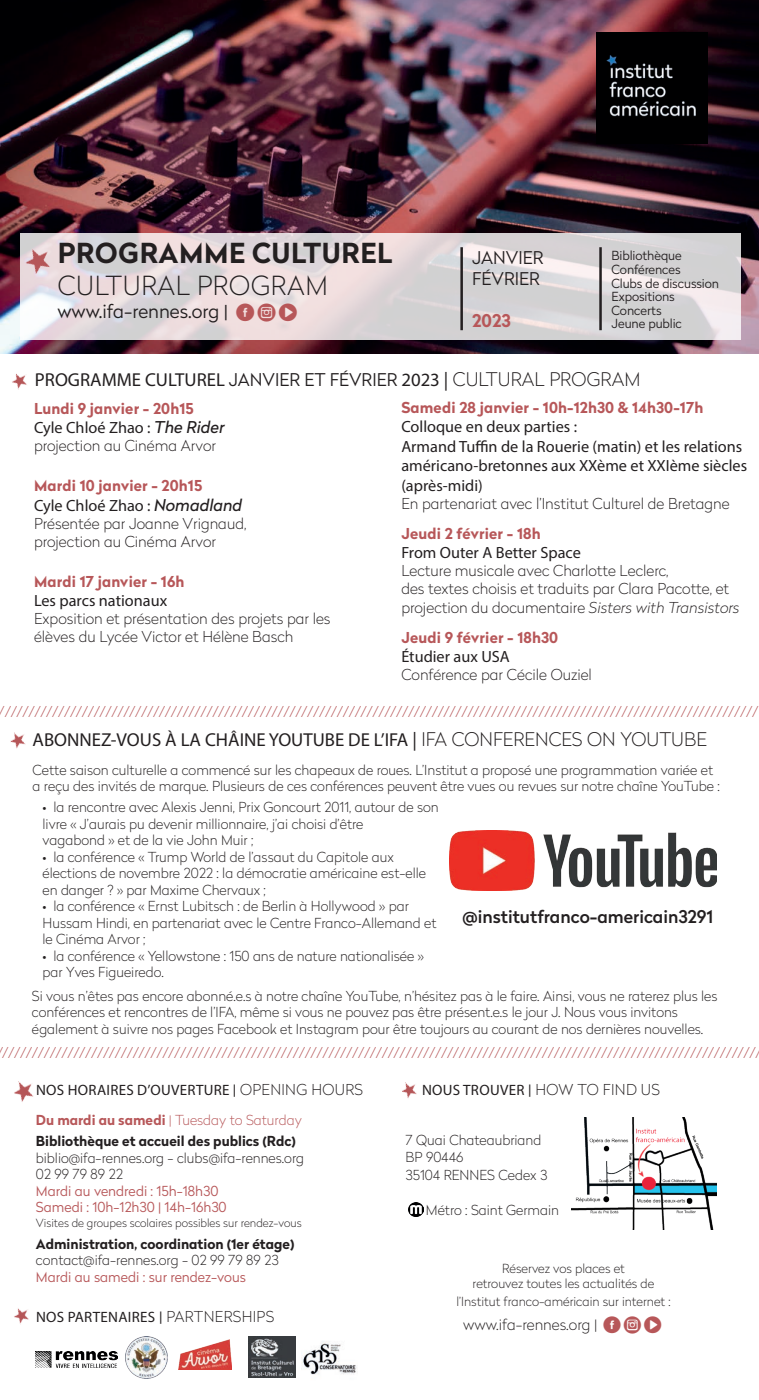
<style>
.page{position:relative;width:759px;height:1400px;background:#fff}
.page>*{position:absolute;margin:0;border:0;box-sizing:border-box;transform-origin:0 0}
.t1{font:700 27.5px "Radikal";letter-spacing:.02em;color:#231f20}
.t2{font:100 26.25px "Radikal";letter-spacing:.02em;color:#231f20}
.t3{font:18.75px "Myriad Pro";color:#231f20}
.t4{font:300 18.75px "Radikal";color:#231f20}
.t5{font:500 17.5px "Radikal";color:#231f20}
.t6{font:300 17.5px/21px "Radikal";color:#231f20}
.t7{font:700 17.5px "Radikal";color:#b75759}
.t8{font:16.25px/19.5px "Myriad Pro";color:#231f20}
.t9{font:100 15px/18px "Radikal";color:#231f20}
.t10{font:100 15px "Radikal";color:#b75759}
.t11{font:700 15px "Radikal";letter-spacing:.01em;color:#b75759}
.t12{font:15px "Myriad Pro";letter-spacing:.02em;color:#231f20}
.t13{font:100 13.75px/16.5px "Radikal";color:#231f20}
.t14{font:700 13.75px/21.5px "Radikal";color:#231f20}
.t15{font:300 13.75px/16.5px "Radikal";color:#b75759}
.t16{font:100 12.5px/15px "Radikal";color:#231f20;text-align:center}
.t17{font:300 12.5px/13.8px "Radikal";letter-spacing:-.005em;color:#231f20}
.t18{font:100 11.25px "Radikal";color:#231f20}
.s1{font-family:"socialtype";font-weight:400;font-size:27.5px;color:#b75759}
.s2{font-family:"Radikal";font-weight:300;font-size:17.5px}
.s3{font-family:"Radikal";font-weight:100}
.s4{font-family:"Radikal";font-style:italic}
.s5{font-style:italic}
.s6{font-family:"Radikal";font-weight:300}
.s7{color:#b75759}
.s8{font-weight:100;color:#b75759}
.s9{font-family:"socialtype";font-weight:400;font-size:26.25px;color:#b75759}
</style>
<div class="page">
<img style="left:1px;top:0;width:757px;height:353px">
<svg style="left:20px;top:233px;width:720px;height:107px;background:#dfd8da"></svg>
<img style="left:596px;top:33px;width:111px;height:110px">
<hr style="left:460px;top:247px;width:2px;height:83px;background:#231f20">
<hr style="left:599px;top:247px;width:2px;height:83px;background:#231f20">
<img style="left:21px;top:242px;width:35px;height:35px">
<img style="left:12px;top:373px;width:15px;height:17px">
<img style="left:10px;top:732px;width:16px;height:17px">
<img style="left:571px;top:1117px;width:145px;height:112px">
<img style="left:14px;top:1081px;width:19px;height:21px">
<img style="left:402px;top:1082px;width:15px;height:16px">
<img style="left:14px;top:1308px;width:15px;height:16px">
<img style="left:178px;top:1339px;width:53px;height:30px">
<img style="left:36px;top:1351px;width:81px;height:16px">
<img style="left:125px;top:1336px;width:43px;height:43px">
<img style="left:248px;top:1336px;width:47px;height:42px">
<img style="left:301px;top:1341px;width:56px;height:34px">
<img style="left:409px;top:1202px;width:14px;height:14px">
<img style="left:449px;top:830px;width:267px;height:60px">
<h1 class="t1" style="left:58px;top:233px;width:336px">PROGRAMME CULTUREL</h1>
<h2 class="t2" style="left:58px;top:267px;width:271px">CULTURAL PROGRAM</h2>
<h3 class="t4" style="left:57px;top:298px;width:243px">www.ifa-rennes.org | <span class="s1">BVF</span></h3>
<p class="t6" style="left:472px;top:246px;width:73px">JANVIER<br>FÉVRIER</p>
<p class="t7" style="left:472px;top:308px;width:40px">2023</p>
<p class="t17" style="left:611px;top:248px;width:109px">Bibliothèque<br>Conférences<br>Clubs de discussion<br>Expositions<br>Concerts</p>
<p class="t17" style="left:611px;top:316px;width:72px">Jeune public</p>
<h3 class="t3" style="left:35px;top:368px;width:607px">PROGRAMME CULTUREL <span class="s2">JANVIER ET FÉVRIER</span> 2023 | <span class="s3">CULTURAL PROGRAM</span></h3>
<p class="t11" style="left:34px;top:397px;width:161px">Lundi 9 janvier - 20h15</p>
<p class="t8" style="left:34px;top:418px;width:192px">Cyle Chloé Zhao : <span class="s4">The Rider</span></p>
<p class="t9" style="left:34px;top:436px;width:183px">projection au Cinéma Arvor</p>
<p class="t11" style="left:34px;top:475px;width:170px">Mardi 10 janvier - 20h15</p>
<p class="t8" style="left:34px;top:495px;width:210px">Cyle Chloé Zhao : <span class="s4">Nomadland</span></p>
<p class="t9" style="left:34px;top:514px;width:214px">Présentée par Joanne Vrignaud, projection au Cinéma Arvor</p>
<p class="t11" style="left:34px;top:570px;width:152px">Mardi 17 janvier - 16h</p>
<p class="t8" style="left:34px;top:591px;width:135px">Les parcs nationaux</p>
<p class="t9" style="left:34px;top:609px;width:298px">Exposition et présentation des projets par les élèves du Lycée Victor et Hélène Basch</p>
<p class="t11" style="left:401px;top:396px;width:303px">Samedi 28 janvier - 10h-12h30 &amp; 14h30-17h</p>
<p class="t8" style="left:401px;top:417px;width:347px">Colloque en deux parties :<br>Armand Tuffin de la Rouerie (matin) et les relations américano-bretonnes aux XXème et XXIème siècles (après-midi)</p>
<p class="t9" style="left:401px;top:494px;width:329px">En partenariat avec l’Institut Culturel de Bretagne</p>
<p class="t11" style="left:401px;top:522px;width:141px">Jeudi 2 février - 18h</p>
<p class="t8" style="left:401px;top:543px;width:181px">From Outer A Better Space</p>
<p class="t9" style="left:401px;top:561px;width:339px">Lecture musicale avec Charlotte Leclerc,<br>des textes choisis et traduits par Clara Pacotte, et projection du documentaire <span class="s5">Sisters with Transistors</span></p>
<p class="t11" style="left:401px;top:626px;width:158px">Jeudi 9 février - 18h30</p>
<p class="t8" style="left:401px;top:646px;width:110px">Étudier aux USA</p>
<p class="t9" style="left:401px;top:665px;width:192px">Conférence par Cécile Ouziel</p>
<p class="t10" style="left:-1px;top:701px;width:760px">////////////////////////////////////////////////////////////////////////////////////////////////////////////////////////////////</p>
<h3 class="t3" style="left:33px;top:728px;width:675px">ABONNEZ-VOUS À LA CHÂINE YOUTUBE DE L’IFA | <span class="s3">IFA CONFERENCES ON YOUTUBE</span></h3>
<p class="t13" style="left:33px;top:761px;width:688px">Cette saison culturelle a commencé sur les chapeaux de roues. L’Institut a proposé une programmation variée et a reçu des invités de marque. Plusieurs de ces conférences peuvent être vues ou revues sur notre chaîne YouTube :</p>
<p class="t13" style="left:43px;top:798px;width:397px">• la rencontre avec Alexis Jenni, Prix Goncourt 2011, autour de son livre « J’aurais pu devenir millionnaire, j’ai choisi d’être<br>vagabond » et de la vie John Muir ;</p>
<p class="t13" style="left:43px;top:848px;width:385px">• la conférence « Trump World de l’assaut du Capitole aux élections de novembre 2022 : la démocratie américaine est-elle en danger ? » par Maxime Chervaux ;</p>
<p class="t13" style="left:43px;top:897px;width:395px">• la conférence « Ernst Lubitsch : de Berlin à Hollywood » par<br>Hussam Hindi, en partenariat avec le Centre Franco-Allemand et le Cinéma Arvor ;</p>
<p class="t13" style="left:43px;top:947px;width:382px">• la conférence « Yellowstone : 150 ans de nature nationalisée » par Yves Figueiredo.</p>
<p class="t13" style="left:32px;top:987px;width:687px">Si vous n’êtes pas encore abonné.e.s à notre chaîne YouTube, n’hésitez pas à le faire. Ainsi, vous ne raterez plus les conférences et rencontres de l’IFA, même si vous ne pouvez pas être présent.e.s le jour J. Nous vous invitons également à suivre nos pages Facebook et Instagram pour être toujours au courant de nos dernières nouvelles.</p>
<p class="t5" style="left:462px;top:904px;width:252px">@institutfranco-americain3291</p>
<p class="t10" style="left:2px;top:1042px;width:760px">////////////////////////////////////////////////////////////////////////////////////////////////////////////////////////////////</p>
<p class="t12" style="left:36px;top:1080px;width:328px">NOS HORAIRES D’OUVERTURE <span class="s6">|</span> <span class="s3">OPENING HOURS</span></p>
<p class="t12" style="left:422px;top:1080px;width:239px">NOUS TROUVER <span class="s6">|</span> <span class="s3">HOW TO FIND US</span></p>
<p class="t14" style="left:36px;top:1108px;width:267px"><span class="s7">Du mardi au samedi</span> <span class="s8">| Tuesday to Saturday<br></span>Bibliothèque et accueil des publics (Rdc)</p>
<p class="t13" style="left:36px;top:1149px;width:269px">biblio@ifa-rennes.org - clubs@ifa-rennes.org<br>02 99 79 89 22</p>
<p class="t15" style="left:36px;top:1182px;width:192px">Mardi au vendredi : 15h-18h30<br>Samedi : 10h-12h30 | 14h-16h30</p>
<p class="t18" style="left:36px;top:1215px;width:267px">Visites de groupes scolaires possibles sur rendez-vous</p>
<p class="t14" style="left:36px;top:1232px;width:260px">Administration, coordination (1er étage)</p>
<p class="t13" style="left:36px;top:1251px;width:244px">contact@ifa-rennes.org - 02 99 79 89 23</p>
<p class="t15" style="left:36px;top:1268px;width:211px">Mardi au samedi : sur rendez-vous</p>
<p class="t12" style="left:36px;top:1307px;width:239px">NOS PARTENAIRES <span class="s6">|</span> <span class="s3">PARTNERSHIPS</span></p>
<p class="t13" style="left:405px;top:1130px;width:143px;line-height:17.5px">7 Quai Chateaubriand<br>BP 90446<br>35104 RENNES Cedex 3</p>
<p class="t13" style="left:426px;top:1201px;width:134px">Métro : Saint Germain</p>
<p class="t16" style="left:472px;top:1260px;width:183px">Réservez vos places et<br>retrouvez toutes les actualités de</p>
<p class="t16" style="left:456px;top:1293px;width:215px">l’Institut franco-américain sur internet :</p>
<p class="t9" style="left:463px;top:1314px;width:202px">www.ifa-rennes.org | <span class="s9">BVF</span></p>
</div>
